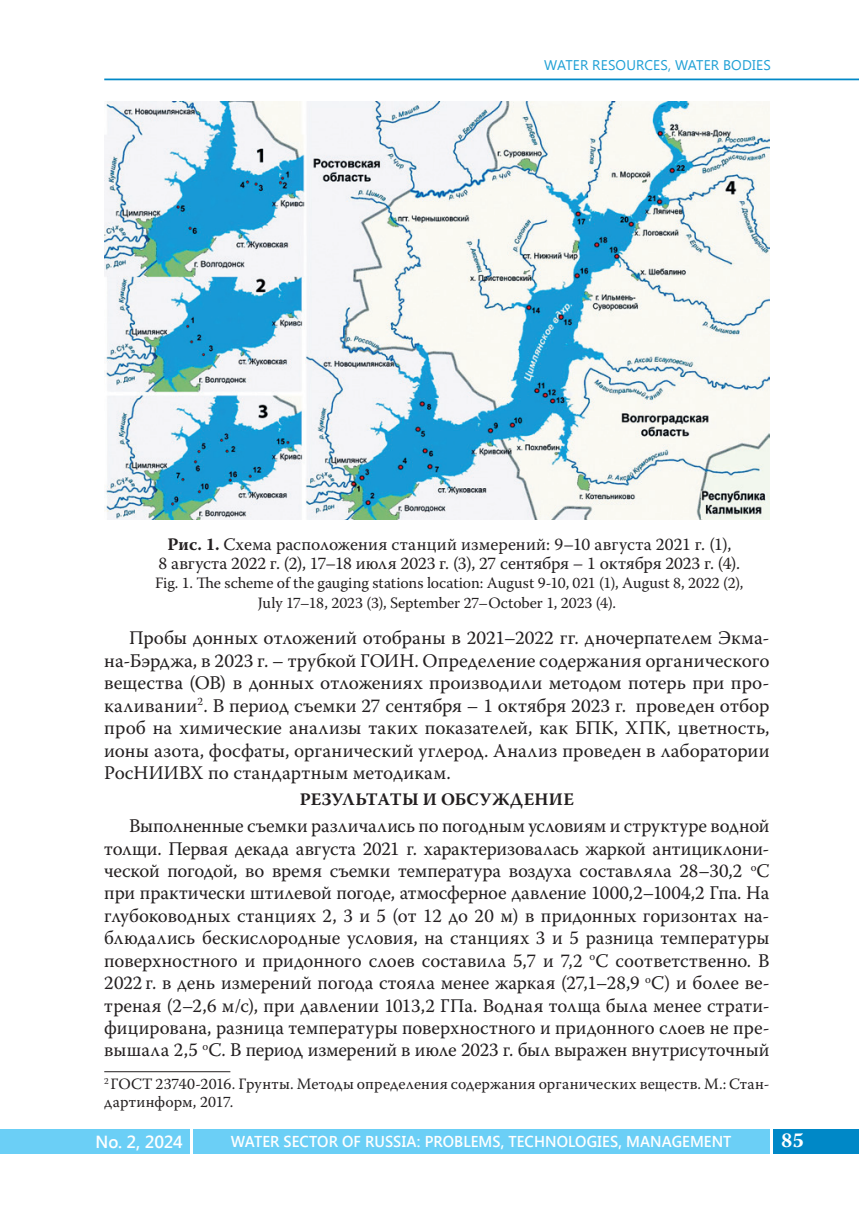
<style>
.page{position:relative;width:859px;height:1206px;background:#fff}
.page>*{position:absolute;margin:0;border:0;box-sizing:border-box;transform-origin:0 0}
.t1{font:700 21px "Warnock Pro";color:#fff}
.t2{font:19.25px/22.4px "Warnock Pro";letter-spacing:-.005em;color:#231f20;text-align:justify}
.t3{font:17.5px/19.2px "Warnock Pro";color:#231f20;text-align:center}
.t4{font:700 17.5px "Warnock Pro";letter-spacing:.015em;color:#231f20}
.t5{font:600 17.5px "Segoe UI";letter-spacing:-.02em;color:#fff;scale:.96 1}
.t6{font:15.75px/17.5px "Warnock Pro";color:#231f20}
.t7{font:600 15.75px "Segoe UI";letter-spacing:.005em;color:#fff;scale:.95 1}
.t8{font:14px "Segoe UI";letter-spacing:.01em;color:#1fa0d5}
.s1{font-weight:700}
</style>
<div class="page">
<div style="left:193px;top:1128px;width:576px;height:25px;background:#6bcff6"></div>
<div style="left:772px;top:1128px;width:86px;height:25px;background:#0088c7"></div>
<div style="left:0;top:1128px;width:189px;height:25px;background:#6bcff6"></div>
<hr style="left:104px;top:79px;width:754px;height:1px;background:#0088c7">
<hr style="left:104px;top:1071px;width:126px;height:1px;background:#231f20">
<img style="left:104px;top:102px;width:665px;height:418px">
<p class="t8" style="left:544px;top:55px;width:228px">WATER RESOURCES, WATER BODIES</p>
<p class="t3" style="left:158px;top:536px;width:582px"><span class="s1">Рис. 1.</span> Схема расположения станций измерений: 9–10 августа 2021 г. (1),<br>8 августа 2022 г. (2), 17–18 июля 2023 г. (3), 27 сентября – 1 октября 2023 г. (4).</p>
<p class="t6" style="left:258px;top:575px;width:487px;line-height:19.2px;text-indent:-103px">Fig. 1. The scheme of the gauging stations location: August 9-10, 021 (1), August 8, 2022 (2),<br>July 17–18, 2023 (3), September 27–October 1, 2023 (4).</p>
<p class="t2" style="left:104px;top:628px;width:666px;text-indent:25px">Пробы донных отложений отобраны в 2021–2022 гг. дночерпателем Экма&shy;на-Бэрджа, в 2023 г. – трубкой ГОИН. Определение содержания органического вещества (ОВ) в донных отложениях производили методом потерь при про&shy;каливании<sup>2</sup>. В период съемки 27 сентября – 1 октября 2023 г. проведен отбор проб на химические анализы таких показателей, как БПК, ХПК, цветность, ионы азота, фосфаты, органический углерод. Анализ проведен в лаборатории РосНИИВХ по стандартным методикам.</p>
<p class="t4" style="left:300px;top:792px;width:276px">РЕЗУЛЬТАТЫ И ОБСУЖДЕНИЕ</p>
<p class="t2" style="left:104px;top:816px;width:666px;text-indent:25px">Выполненные съемки различались по погодным условиям и структуре водной толщи. Первая декада августа 2021 г. характеризовалась жаркой антициклони&shy;ческой погодой, во время съемки температура воздуха составляла 28–30,2 <sup>о</sup>С при практически штилевой погоде, атмосферное давление 1000,2–1004,2 Гпа. На глубоководных станциях 2, 3 и 5 (от 12 до 20 м) в придонных горизонтах на&shy;блюдались бескислородные условия, на станциях 3 и 5 разница температуры поверхностного и придонного слоев составила 5,7 и 7,2 <sup>о</sup>С соответственно. В 2022 г. в день измерений погода стояла менее жаркая (27,1–28,9 <sup>о</sup>С) и более ве&shy;треная (2–2,6 м/с), при давлении 1013,2 ГПа. Водная толща была менее страти&shy;фицирована, разница температуры поверхностного и придонного слоев не пре&shy;вышала 2,5 <sup>о</sup>С. В период измерений в июле 2023 г. был выражен внутрисуточный</p>
<p class="t6" style="left:104px;top:1076px;width:666px"><sup>2</sup> ГОСТ 23740-2016. Грунты. Методы определения содержания органических веществ. М.: Стан&shy;дартинформ, 2017.</p>
<p class="t5" style="left:96px;top:1128px;width:92px">No. 2, 2024</p>
<p class="t7" style="left:231px;top:1129px;width:528px">WATER SECTOR OF RUSSIA: PROBLEMS, TECHNOLOGIES, MANAGEMENT</p>
<p class="t1" style="left:780px;top:1132px;width:24px">85</p>
</div>
